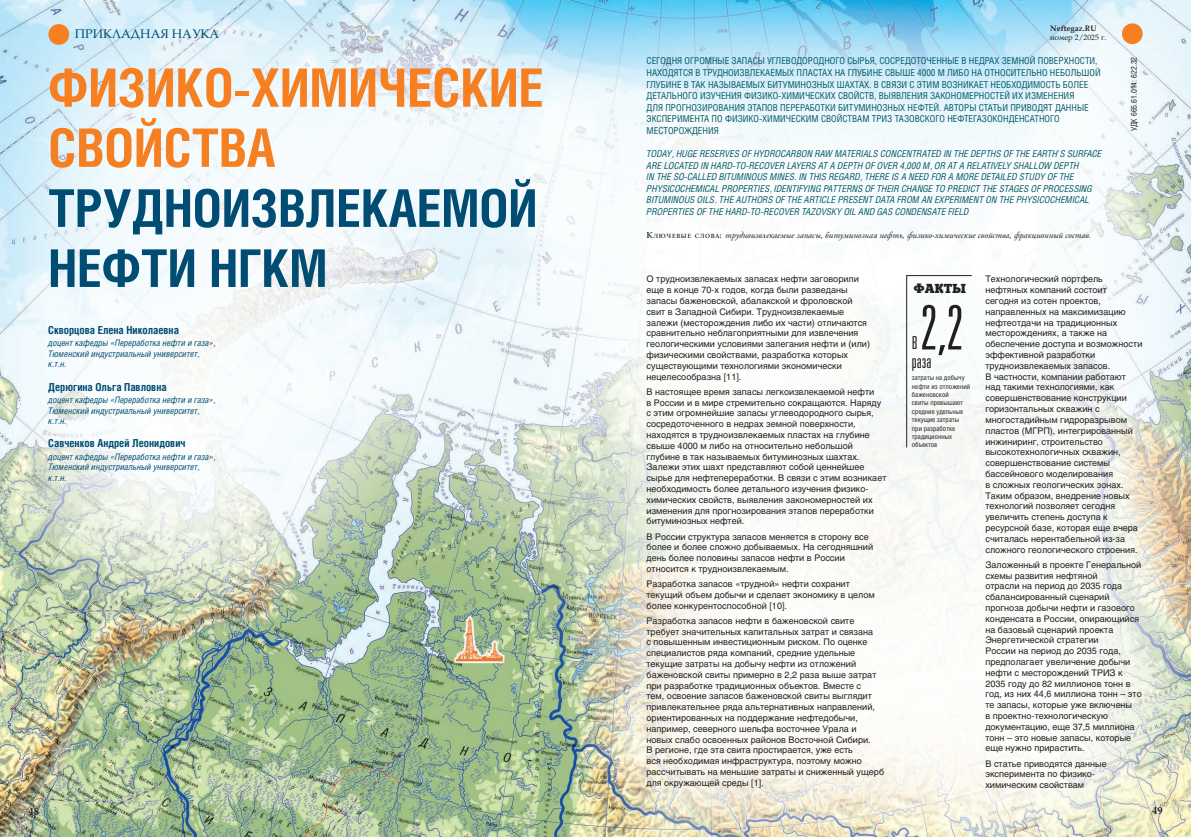
<style>
.page{position:relative;width:1191px;height:837px;background:#fff}
.page>*{position:absolute;margin:0;border:0;box-sizing:border-box;transform-origin:0 0}
.Text{font:62px "Unicum Cond Light C";color:#231f20}
.Zagolovok{font:700 53px/60px "Helios Cond C";color:#f57f21}
.Zagolovok-2{font:700 52px/60px "Helios Cond C";color:#004c72}
.Text-2{font:18px "Unicum Cond Light C";color:#231f20}
.Text-3{font:13px "Xenia C";color:#231f20}
.t1{font:12px "Palladium C";color:#004c72}
.Podzag1{font:700 11px "Helios Cond C";color:#004c72}
.t2{font:700 10px "Palladium C";color:#231f20}
.Vrez{font:9.5px/11.6px "Helios Cond C";color:#005967}
.Vrez-2{font:italic 9.5px/11.6px "Helios Cond C";color:#005967}
.Text-4{font:9px/10.8px "Helios C";color:#231f20}
.Podzag1-2{font:italic 9px/10.5px "Helios Cond C";color:#004c72}
.Key{font:italic 9px "APC Garamond C";color:#231f20}
.Text-5{font:8px "Helios Cond C";color:#231f20}
.Text-6{font:7.5px "Palladium C";color:#231f20}
.Text-7{font:700 7.5px "Palladium C";color:#231f20}
.Text-8{font:7px/8.4px "Helios Cond C";color:#231f20}
.s1{font-weight:700;font-style:normal}
.s2{font-weight:700;font-style:normal;font-size:6.3px}
</style>
<div class="page">
<img style="left:0;top:0;width:1191px;height:836px">
<div style="left:48px;top:24px;width:21px;height:21px;background:#f57f21;border-radius:50%"></div>
<div style="left:1122px;top:23px;width:20px;height:21px;background:#f57f21;border-radius:50%"></div>
<svg style="left:906px;top:275px;width:66px;height:172px"></svg>
<p class="t1" style="left:75px;top:26px;width:146px">ПРИКЛАДНАЯ НАУКА</p>
<p class="Zagolovok" style="left:48px;top:56px;width:497px">ФИЗИКО-ХИМИЧЕСКИЕ<br>СВОЙСТВА</p>
<p class="Zagolovok-2" style="left:48px;top:177px;width:491px">ТРУДНОИЗВЛЕКАЕМОЙ<br>НЕФТИ НГКМ</p>
<p class="Podzag1" style="left:48px;top:323px;width:132px">Скворцова Елена Николаевна</p>
<p class="Podzag1-2" style="left:48px;top:337px;width:169px">доцент кафедры «Переработка нефти и газа»,<br>Тюменский индустриальный университет, к.т.н.</p>
<p class="Podzag1" style="left:48px;top:380px;width:120px">Дерюгина Ольга Павловна</p>
<p class="Podzag1-2" style="left:48px;top:394px;width:169px">доцент кафедры «Переработка нефти и газа»,<br>Тюменский индустриальный университет, к.т.н.</p>
<p class="Podzag1" style="left:48px;top:436px;width:139px">Савченков Андрей Леонидович</p>
<p class="Podzag1-2" style="left:48px;top:451px;width:169px">доцент кафедры «Переработка нефти и газа»,<br>Тюменский индустриальный университет, к.т.н.</p>
<p class="Text-7" style="left:1050px;top:24px;width:48px">Neftegaz.RU</p>
<p class="Text-6" style="left:1050px;top:33px;width:58px">номер 2/2025 г.</p>
<p class="Vrez" style="left:646px;top:55px;width:455px">СЕГОДНЯ ОГРОМНЫЕ ЗАПАСЫ УГЛЕВОДОРОДНОГО СЫРЬЯ, СОСРЕДОТОЧЕННЫЕ В НЕДРАХ ЗЕМНОЙ ПОВЕРХНОСТИ, НАХОДЯТСЯ В ТРУДНОИЗВЛЕКАЕМЫХ ПЛАСТАХ НА ГЛУБИНЕ СВЫШЕ 4000 М ЛИБО НА ОТНОСИТЕЛЬНО НЕБОЛЬШОЙ ГЛУБИНЕ В ТАК НАЗЫВАЕМЫХ БИТУМИНОЗНЫХ ШАХТАХ. В СВЯЗИ С ЭТИМ ВОЗНИКАЕТ НЕОБХОДИМОСТЬ БОЛЕЕ ДЕТАЛЬНОГО ИЗУЧЕНИЯ ФИЗИКО-ХИМИЧЕСКИХ СВОЙСТВ, ВЫЯВЛЕНИЯ ЗАКОНОМЕРНОСТЕЙ ИХ ИЗМЕНЕНИЯ<br>ДЛЯ ПРОГНОЗИРОВАНИЯ ЭТАПОВ ПЕРЕРАБОТКИ БИТУМИНОЗНЫХ НЕФТЕЙ. АВТОРЫ СТАТЬИ ПРИВОДЯТ ДАННЫЕ ЭКСПЕРИМЕНТА ПО ФИЗИКО-ХИМИЧЕСКИМ СВОЙСТВАМ ТРИЗ ТАЗОВСКОГО НЕФТЕГАЗОКОНДЕНСАТНОГО МЕСТОРОЖДЕНИЯ</p>
<p class="Vrez-2" style="left:646px;top:147px;width:457px">TODAY, HUGE RESERVES OF HYDROCARBON RAW MATERIALS CONCENTRATED IN THE DEPTHS OF THE EARTH'S SURFACE ARE LOCATED IN HARD-TO-RECOVER LAYERS AT A DEPTH OF OVER 4,000 M, OR AT A RELATIVELY SHALLOW DEPTH<br>IN THE SO-CALLED BITUMINOUS MINES. IN THIS REGARD, THERE IS A NEED FOR A MORE DETAILED STUDY OF THE PHYSICOCHEMICAL PROPERTIES, IDENTIFYING PATTERNS OF THEIR CHANGE TO PREDICT THE STAGES OF PROCESSING BITUMINOUS OILS. THE AUTHORS OF THE ARTICLE PRESENT DATA FROM AN EXPERIMENT ON THE PHYSICOCHEMICAL PROPERTIES OF THE HARD-TO-RECOVER TAZOVSKY OIL AND GAS CONDENSATE FIELD</p>
<p class="Text-5" style="left:1129px;top:131px;width:76px;rotate:-90deg">УДК 665.61.014: 622.32</p>
<p class="Key" style="left:646px;top:229px;width:446px"><span class="s1">К</span><span class="s2">лючевые слова</span><span class="s1">:</span> трудноизвлекаемые запасы, битуминозная нефть, физико-химические свойства, фракционный состав.</p>
<p class="Text-4" style="left:985px;top:273px;width:159px">Технологический портфель нефтяных компаний состоит<br>сегодня из сотен проектов, направленных на максимизацию нефтеотдачи на традиционных месторождениях, а также на обеспечение доступа и возможности эффективной разработки трудноизвлекаемых запасов.<br>В частности, компании работают над такими технологиями, как совершенствование конструкции горизонтальных скважин с многостадийным гидроразрывом пластов (МГРП), интегрированный инжиниринг, строительство высокотехнологичных скважин, совершенствование системы бассейнового моделирования<br>в сложных геологических зонах.<br>Таким образом, внедрение новых технологий позволяет сегодня увеличить степень доступа к ресурсной базе, которая еще вчера считалась нерентабельной из-за сложного геологического строения.</p>
<p class="Text-4" style="left:985px;top:559px;width:158px">Заложенный в проекте Генеральной схемы развития нефтяной<br>отрасли на период до 2035 года сбалансированный сценарий прогноза добычи нефти и газового конденсата в России, опирающийся на базовый сценарий проекта<br>Энергетической стратегии<br>России на период до 2035 года, предполагает увеличение добычи нефти с месторождений ТРИЗ к<br>2035 году до 82 миллионов тонн в год, из них 44,6 миллиона тонн – это те запасы, которые уже включены<br>в проектно-технологическую документацию, еще 37,5 миллиона тонн – это новые запасы, которые еще нужно прирастить.</p>
<p class="Text-4" style="left:985px;top:757px;width:123px">В статье приводятся данные эксперимента по физико&shy;химическим свойствам</p>
<p class="Text-4" style="left:646px;top:273px;width:225px">О трудноизвлекаемых запасах нефти заговорили еще в конце 70-х годов, когда были разведаны запасы баженовской, абалакской и фроловской свит в Западной Сибири. Трудноизвлекаемые залежи (месторождения либо их части) отличаются сравнительно неблагоприятными для извлечения геологическими условиями залегания нефти и (или) физическими свойствами, разработка которых существующими технологиями экономически нецелесообразна [11].</p>
<p class="Text-4" style="left:646px;top:386px;width:241px">В настоящее время запасы легкоизвлекаемой нефти<br>в России и в мире стремительно сокращаются. Наряду с этим огромнейшие запасы углеводородного сырья, сосредоточенного в недрах земной поверхности, находятся в трудноизвлекаемых пластах на глубине свыше 4000 м либо на относительно небольшой глубине в так называемых битуминозных шахтах.<br>Залежи этих шахт представляют собой ценнейшее сырье для нефтепереработки. В связи с этим возникает необходимость более детального изучения физико&shy;химических свойств, выявления закономерностей их изменения для прогнозирования этапов переработки битуминозных нефтей.</p>
<p class="Text-4" style="left:646px;top:530px;width:228px">В России структура запасов меняется в сторону все более и более сложно добываемых. На сегодняшний день более половины запасов нефти в России относится к трудноизвлекаемым.</p>
<p class="Text-4" style="left:646px;top:578px;width:230px">Разработка запасов «трудной» нефти сохранит текущий объем добычи и сделает экономику в целом более конкурентоспособной [10].</p>
<p class="Text-4" style="left:646px;top:614px;width:239px">Разработка запасов нефти в баженовской свите требует значительных капитальных затрат и связана<br>с повышенным инвестиционным риском. По оценке специалистов ряда компаний, средние удельные текущие затраты на добычу нефти из отложений баженовской свиты примерно в 2,2 раза выше затрат при разработке традиционных объектов. Вместе с<br>тем, освоение запасов баженовской свиты выглядит привлекательнее ряда альтернативных направлений, ориентированных на поддержание нефтедобычи, например, северного шельфа восточнее Урала и новых слабо освоенных районов Восточной Сибири.<br>В регионе, где эта свита простирается, уже есть<br>вся необходимая инфраструктура, поэтому можно рассчитывать на меньшие затраты и сниженный ущерб для окружающей среды [1].</p>
<p class="Text-3" style="left:914px;top:280px;width:54px">ФАКТЫ</p>
<p class="Text" style="left:920px;top:294px;width:45px">2,2</p>
<p class="Text-2" style="left:912px;top:351px;width:21px">раза</p>
<p class="Text-8" style="left:912px;top:373px;width:60px">затраты на добычу нефти из отложений баженовской<br>свиты превышают средние удельные текущие затраты при разработке традиционных объектов</p>
<p class="Text-2" style="left:912px;top:333px;width:7px">В</p>
<p class="t2" style="left:28px;top:804px;width:12px">48</p>
<p class="t2" style="left:1152px;top:804px;width:12px">49</p>
</div>
